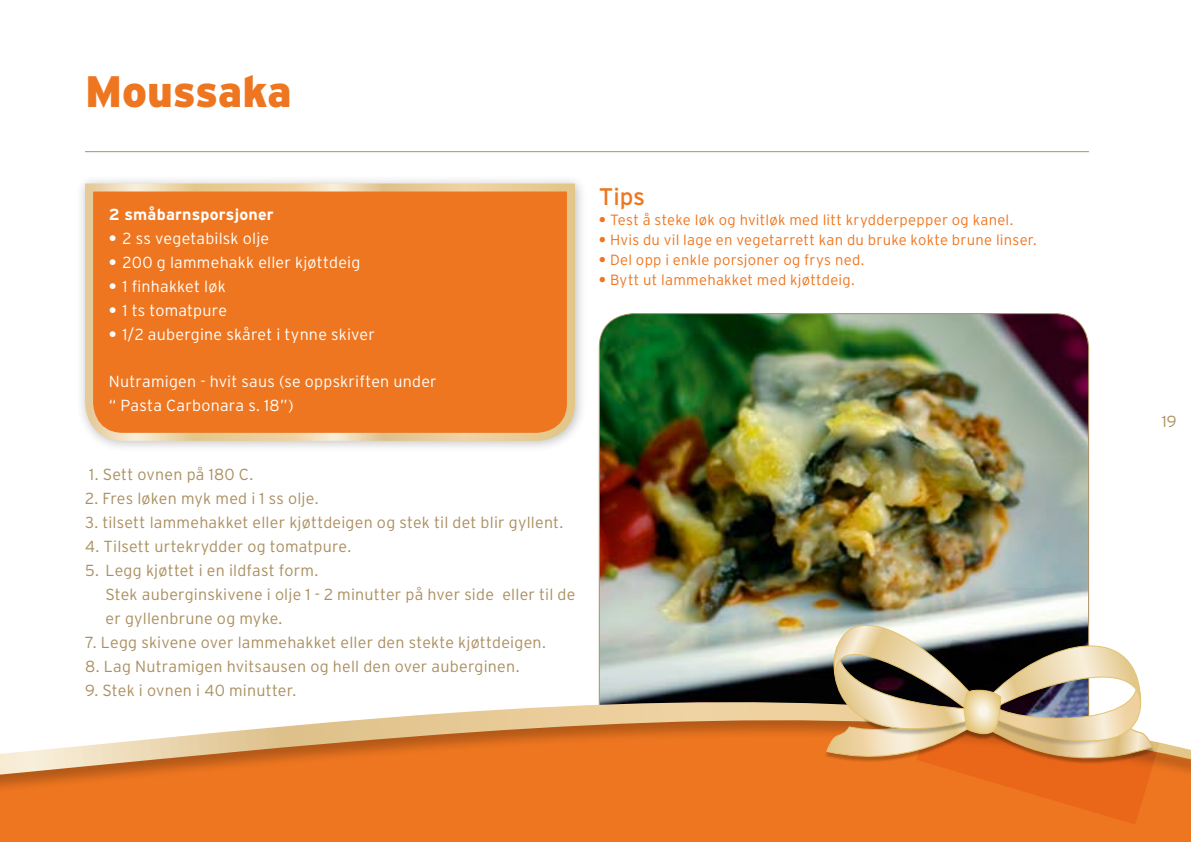
<style>
.page{position:relative;width:1191px;height:842px;background:#fff}
.page>*{position:absolute;margin:0;border:0;box-sizing:border-box;transform-origin:0 0}
.t1{font:900 44px "Interstate";letter-spacing:-.005em;color:#ee7620}
.t2{font:24px "Interstate";color:#ee7620}
.t3{font:300 16px/24px "Interstate";letter-spacing:.015em;color:#ab8f60}
.t4{font:300 16px/24px "Interstate";letter-spacing:.015em;color:#fff}
.t5{font:700 16px "Interstate";letter-spacing:.015em;color:#fff}
.t6{font:300 14.8px "Interstate";letter-spacing:.015em;color:#ee7620}
.s1{font-weight:700}
</style>
<div class="page">
<img style="left:599px;top:313px;width:490px;height:300px">
<div style="left:0;top:832px;width:747px;height:10px;background:#ee7620"></div>
<div style="left:0;top:644px;width:1191px;height:188px;background:#ee7620"></div>
<svg style="left:0;top:613px;width:747px;height:176px"></svg>
<img style="left:1103px;top:644px;width:88px;height:198px">
<img style="left:1103px;top:644px;width:68px;height:181px">
<img style="left:747px;top:563px;width:356px;height:279px">
<svg style="left:825px;top:617px;width:331px;height:194px"></svg>
<div style="left:76px;top:174px;width:511px;height:279px;background:#000;opacity:.25"></div>
<svg style="left:81px;top:179px;width:498px;height:266px;background:#ed8335"></svg>
<hr style="left:85px;top:151px;width:1004px;height:1px;background:#ab8f60">
<h1 class="t1" style="left:85px;top:67px;width:208px">Moussaka</h1>
<p class="t5" style="left:109px;top:206px;width:166px">2 småbarnsporsjoner</p>
<p class="t4" style="left:109px;top:226px;width:162px"><span class="s1">•</span> 2 ss vegetabilsk olje</p>
<p class="t4" style="left:109px;top:250px;width:253px"><span class="s1">•</span> 200 g lammehakk eller kjøttdeig</p>
<p class="t4" style="left:109px;top:274px;width:118px"><span class="s1">•</span> 1 finhakket løk</p>
<p class="t4" style="left:109px;top:298px;width:120px"><span class="s1">•</span> 1 ts tomatpure</p>
<p class="t4" style="left:109px;top:322px;width:267px"><span class="s1">•</span> 1/2 aubergine skåret i tynne skiver</p>
<p class="t4" style="left:109px;top:369px;width:329px">Nutramigen - hvit saus (se oppskriften under “ Pasta Carbonara s. 18”)</p>
<p class="t3" style="left:89px;top:462px;width:166px">1. Sett ovnen på 180 C.</p>
<p class="t3" style="left:85px;top:486px;width:235px">2. Fres løken myk med i 1 ss olje.</p>
<p class="t3" style="left:85px;top:510px;width:480px">3. tilsett lammehakket eller kjøttdeigen og stek til det blir gyllent.</p>
<p class="t3" style="left:85px;top:534px;width:268px">4. Tilsett urtekrydder og tomatpure.</p>
<p class="t3" style="left:105px;top:558px;width:471px;text-indent:-20px">5. Legg kjøttet i en ildfast form.<br>Stek auberginskivene i olje 1 - 2 minutter på hver side eller til de er gyllenbrune og myke.</p>
<p class="t3" style="left:85px;top:630px;width:462px">7. Legg skivene over lammehakket eller den stekte kjøttdeigen.</p>
<p class="t3" style="left:85px;top:654px;width:436px">8. Lag Nutramigen hvitsausen og hell den over auberginen.</p>
<p class="t3" style="left:85px;top:678px;width:213px">9. Stek i ovnen i 40 minutter.</p>
<h2 class="t2" style="left:599px;top:183px;width:48px">Tips</h2>
<p class="t6" style="left:599px;top:211px;width:416px"><span class="s1">•</span> Test å steke løk og hvitløk med litt krydderpepper og kanel.</p>
<p class="t6" style="left:599px;top:231px;width:439px"><span class="s1">•</span> Hvis du vil lage en vegetarrett kan du bruke kokte brune linser.</p>
<p class="t6" style="left:599px;top:251px;width:267px"><span class="s1">•</span> Del opp i enkle porsjoner og frys ned.</p>
<p class="t6" style="left:599px;top:271px;width:257px"><span class="s1">•</span> Bytt ut lammehakket med kjøttdeig.</p>
<p class="t3" style="left:1161px;top:410px;width:17px">19</p>
</div>
